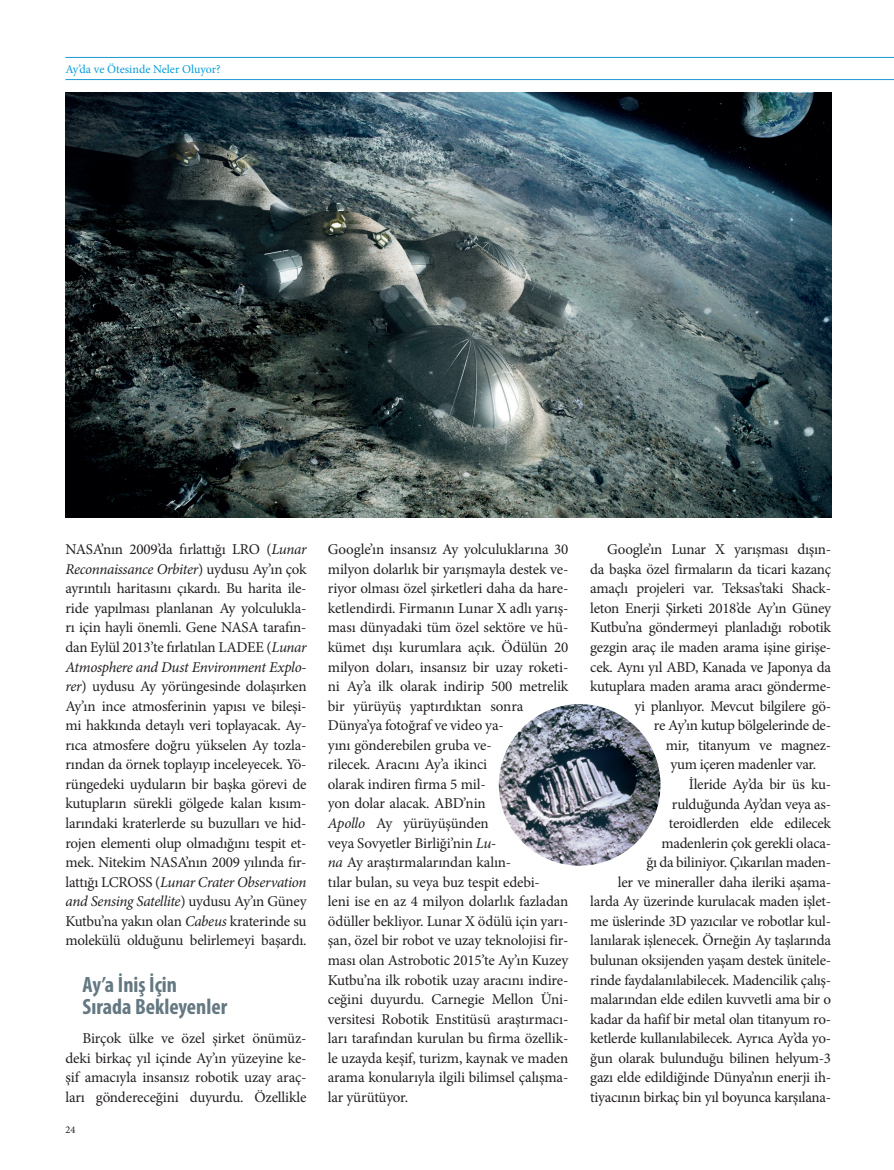
<style>
.page{position:relative;width:894px;height:1170px;background:#fff}
.page>*{position:absolute;margin:0;border:0;box-sizing:border-box;transform-origin:0 0}
.t1{font:700 condensed 22.2px/22.2px "Myriad Pro";color:#647882}
.t2{font:15px/19.5px "Minion Pro";letter-spacing:-.015em;color:#231f20;text-align:justify}
.t3{font:12px "Minion Pro";letter-spacing:-.005em;color:#069edb}
.t4{font:10.35px "Minion Pro";color:#231f20}
.s1{font-style:italic}
</style>
<div class="page">
<hr style="left:65px;top:79px;width:828px;height:1px;background:#1d99d6">
<hr style="left:65px;top:57px;width:828px;height:1px;background:#1d99d6">
<img style="left:65px;top:92px;width:766px;height:425px">
<img style="left:498px;top:704px;width:162px;height:162px;border-radius:81px">
<p class="t3" style="left:65px;top:61px;width:157px">Ay’da ve Ötesinde Neler Oluyor?</p>
<p class="t2" style="left:65px;top:540px;width:242px">NASA’nın 2009’da fırlattığı LRO (<span class="s1">Lunar Reconnaissance Orbiter</span>) uydusu Ay’ın çok ayrıntılı haritasını çıkardı. Bu harita ile&shy;ride yapılması planlanan Ay yolculukla&shy;rı için hayli önemli. Gene NASA tarafın&shy;dan Eylül 2013’te fırlatılan LADEE (<span class="s1">Lunar Atmosphere and Dust Environment Explo&shy;rer</span>) uydusu Ay yörüngesinde dolaşırken Ay’ın ince atmosferinin yapısı ve bileşi&shy;mi hakkında detaylı veri toplayacak. Ay&shy;rıca atmosfere doğru yükselen Ay tozla&shy;rından da örnek toplayıp inceleyecek. Yö&shy;rüngedeki uyduların bir başka görevi de kutupların sürekli gölgede kalan kısım&shy;larındaki kraterlerde su buzulları ve hid&shy;rojen elementi olup olmadığını tespit et&shy;mek. Nitekim NASA’nın 2009 yılında fır&shy;lattığı LCROSS (<span class="s1">Lunar Crater Observation and Sensing Satellite</span>) uydusu Ay’ın Güney Kutbu’na yakın olan <span class="s1">Cabeus</span> kraterinde su molekülü olduğunu belirlemeyi başardı.</p>
<h1 class="t1" style="left:82px;top:972px;width:146px">Ay’a İniş İçin<br>Sırada Bekleyenler</h1>
<p class="t2" style="left:65px;top:1028px;width:242px;text-indent:17px">Birçok ülke ve özel şirket önümüz&shy;deki birkaç yıl içinde Ay’ın yüzeyine ke&shy;şif amacıyla insansız robotik uzay araç&shy;ları göndereceğini duyurdu. Özellikle</p>
<p class="t4" style="left:65px;top:1123px;width:11px">24</p>
<p class="t2" style="left:328px;top:540px;width:242px;text-align:left">Google’ın insansız Ay yolculuklarına 30 milyon dolarlık bir yarışmayla destek ve&shy;riyor olması özel şirketleri daha da hare&shy;ketlendirdi. Firmanın Lunar X adlı yarış&shy;ması dünyadaki tüm özel sektöre ve hü&shy;kümet dışı kurumlara açık. Ödülün 20 milyon doları, insansız bir uzay roketi&shy;ni Ay’a ilk olarak indirip 500 metrelik bir yürüyüş yaptırdıktan sonra Dünya’ya fotoğraf ve video ya-<br>yını gönderebilen gruba ve-<br>rilecek. Aracını Ay’a ikinci<br>olarak indiren firma 5 mil-<br>yon dolar alacak. ABD’nin<br><span class="s1">Apollo</span> Ay yürüyüşünden<br>veya Sovyetler Birliği’nin <span class="s1">Lu-<br>na</span> Ay araştırmalarından kalın-<br>tılar bulan, su veya buz tespit edebi-<br>leni ise en az 4 milyon dolarlık fazladan ödüller bekliyor. Lunar X ödülü için yarı&shy;şan, özel bir robot ve uzay teknolojisi fir&shy;ması olan Astrobotic 2015’te Ay’ın Kuzey Kutbu’na ilk robotik uzay aracını indire&shy;ceğini duyurdu. Carnegie Mellon Üni&shy;versitesi Robotik Enstitüsü araştırmacı&shy;ları tarafından kurulan bu firma özellik&shy;le uzayda keşif, turizm, kaynak ve maden arama konularıyla ilgili bilimsel çalışma&shy;lar yürütüyor.</p>
<p class="t2" style="left:607px;top:540px;width:225px">Google’ın Lunar X yarışması dışın-</p>
<p class="t2" style="left:590px;top:559px;width:242px">da başka özel firmaların da ticari kazanç</p>
<p class="t2" style="left:590px;top:579px;width:242px">amaçlı projeleri var. Teksas’taki Shack-</p>
<p class="t2" style="left:590px;top:598px;width:242px">leton Enerji Şirketi 2018’de Ay’ın Güney</p>
<p class="t2" style="left:590px;top:618px;width:242px">Kutbu’na göndermeyi planladığı robotik</p>
<p class="t2" style="left:590px;top:637px;width:242px">gezgin araç ile maden arama işine girişe-</p>
<p class="t2" style="left:590px;top:657px;width:242px">cek. Aynı yıl ABD, Kanada ve Japonya da</p>
<p class="t2" style="left:590px;top:676px;width:242px">kutuplara maden arama aracı gönderme-</p>
<p class="t2" style="left:634px;top:696px;width:198px">yi planlıyor. Mevcut bilgilere gö-</p>
<p class="t2" style="left:653px;top:716px;width:178px">re Ay’ın kutup bölgelerinde de-</p>
<p class="t2" style="left:665px;top:735px;width:166px">mir, titanyum ve magnez-</p>
<p class="t2" style="left:670px;top:755px;width:147px">yum içeren madenler var.</p>
<p class="t2" style="left:688px;top:774px;width:144px">İleride Ay’da bir üs ku-</p>
<p class="t2" style="left:671px;top:794px;width:161px">rulduğunda Ay’dan veya as-</p>
<p class="t2" style="left:668px;top:813px;width:163px">teroidlerden elde edilecek</p>
<p class="t2" style="left:661px;top:833px;width:171px">madenlerin çok gerekli olaca-</p>
<p class="t2" style="left:646px;top:853px;width:186px">ğı da biliniyor. Çıkarılan maden-</p>
<p class="t2" style="left:617px;top:872px;width:214px">ler ve mineraller daha ileriki aşama-</p>
<p class="t2" style="left:590px;top:892px;width:242px">larda Ay üzerinde kurulacak maden işlet-</p>
<p class="t2" style="left:590px;top:911px;width:242px">me üslerinde 3D yazıcılar ve robotlar kul-</p>
<p class="t2" style="left:590px;top:931px;width:242px">lanılarak işlenecek. Örneğin Ay taşlarında</p>
<p class="t2" style="left:590px;top:950px;width:242px">bulunan oksijenden yaşam destek ünitele-</p>
<p class="t2" style="left:590px;top:970px;width:242px">rinde faydalanılabilecek. Madencilik çalış-</p>
<p class="t2" style="left:590px;top:989px;width:242px">malarından elde edilen kuvvetli ama bir o</p>
<p class="t2" style="left:590px;top:1009px;width:242px">kadar da hafif bir metal olan titanyum ro-</p>
<p class="t2" style="left:590px;top:1029px;width:242px">ketlerde kullanılabilecek. Ayrıca Ay’da yo-</p>
<p class="t2" style="left:590px;top:1048px;width:242px">ğun olarak bulunduğu bilinen helyum-3</p>
<p class="t2" style="left:590px;top:1068px;width:242px">gazı elde edildiğinde Dünya’nın enerji ih-</p>
<p class="t2" style="left:590px;top:1087px;width:242px">tiyacının birkaç bin yıl boyunca karşılana-</p>
</div>
